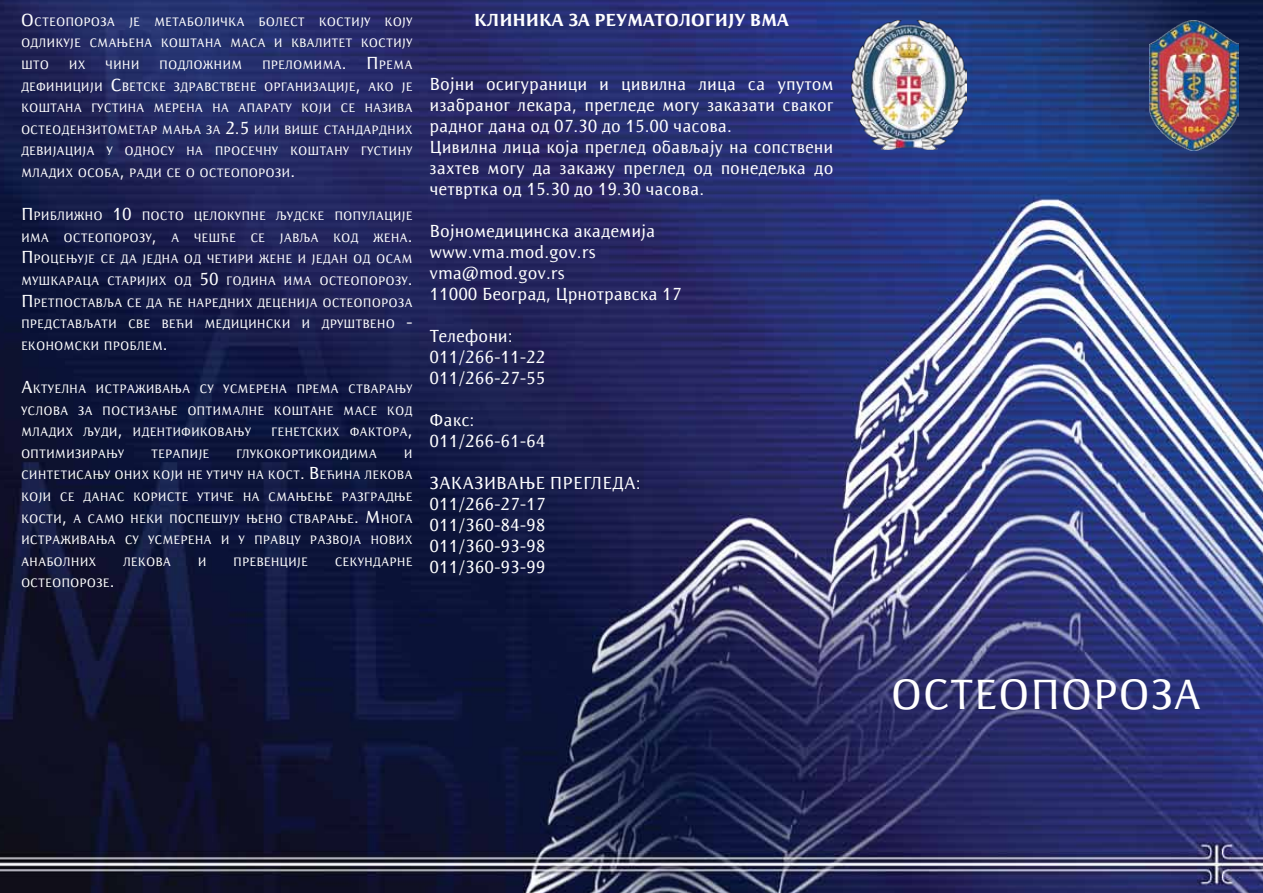
<style>
.page{position:relative;width:1263px;height:893px;background:#fff}
.page>*{position:absolute;margin:0;border:0;box-sizing:border-box;transform-origin:0 0}
.t1{font:500 43.5px "Resavska S Sans";color:#fff}
.t2{font:500 18px/21px "Resavska S Sans";color:#fff}
.t3{font:900 18px "Resavska S Sans";color:#fff}
.t4{font:500 12.6px/21.6px "Resavska S Sans";color:#fff;text-align:justify}
.s1{font-size:18px}
</style>
<div class="page">
<img style="left:0;top:0;width:1263px;height:893px">
<img style="left:0;top:694px;width:1259px;height:199px">
<img style="left:1149px;top:21px;width:89px;height:129px">
<img style="left:852px;top:21px;width:114px;height:129px">
<p class="t4" style="left:21px;top:11px;width:393px"><span class="s1">О</span>СТЕОПОРОЗА ЈЕ МЕТАБОЛИЧКА БОЛЕСТ КОСТИЈУ КОЈУ ОДЛИКУЈЕ СМАЊЕНА КОШТАНА МАСА И КВАЛИТЕТ КОСТИЈУ ШТО</p>
<p class="t4" style="left:21px;top:54px;width:393px;text-indent:241px">ПРЕЛОМИМА<span class="s1">. П</span>РЕМА ДЕФИНИЦИЈИ <span class="s1">С</span>ВЕТСКЕ ЗДРАВСТВЕНЕ ОРГАНИЗАЦИЈЕ<span class="s1">,</span> АКО ЈЕ КОШТАНА ГУСТИНА МЕРЕНА НА АПАРАТУ КОЈИ СЕ НАЗИВА ОСТЕОДЕНЗИТОМЕТАР МАЊА ЗА <span class="s1">2.5</span> ИЛИ ВИШЕ СТАНДАРДНИХ ДЕВИЈАЦИЈА У ОДНОСУ НА ПРОСЕЧНУ КОШТАНУ ГУСТИНУ МЛАДИХ ОСОБА<span class="s1">,</span> РАДИ СЕ О ОСТЕОПОРОЗИ<span class="s1">.</span></p>
<p class="t4" style="left:21px;top:205px;width:393px"><span class="s1">П</span>РИБЛИЖНО <span class="s1">10</span> ПОСТО ЦЕЛОКУПНЕ ЉУДСКЕ ПОПУЛАЦИЈЕ ИМА ОСТЕОПОРОЗУ<span class="s1">,</span> А ЧЕШЋЕ СЕ ЈАВЉА КОД ЖЕНА<span class="s1">.<br>П</span>РОЦЕЊУЈЕ СЕ ДА ЈЕДНА ОД ЧЕТИРИ ЖЕНЕ И ЈЕДАН ОД ОСАМ МУШКАРАЦА СТАРИЈИХ ОД <span class="s1">50</span> ГОДИНА ИМА ОСТЕОПОРОЗУ<span class="s1">.<br>П</span>РЕТПОСТАВЉА СЕ ДА ЋЕ НАРЕДНИХ ДЕЦЕНИЈА ОСТЕОПОРОЗА ПРЕДСТАВЉАТИ СВЕ ВЕЋИ МЕДИЦИНСКИ И ДРУШТВЕНО <span class="s1">- </span>ЕКОНОМСКИ ПРОБЛЕМ<span class="s1">.</span></p>
<p class="t4" style="left:21px;top:378px;width:393px"><span class="s1">А</span>КТУЕЛНА ИСТРАЖИВАЊА СУ УСМЕРЕНА ПРЕМА СТВАРАЊУ УСЛОВА ЗА ПОСТИЗАЊЕ ОПТИМАЛНЕ КОШТАНЕ МАСЕ КОД МЛАДИХ ЉУДИ<span class="s1">,</span> ИДЕНТИФИКОВАЊУ ГЕНЕТСКИХ ФАКТОРА<span class="s1">, </span>ОПТИМИЗИРАЊУ</p>
<p class="t4" style="left:69px;top:54px;width:18px">ИХ</p>
<p class="t4" style="left:105px;top:54px;width:36px">ЧИНИ</p>
<p class="t4" style="left:159px;top:54px;width:85px">ПОДЛОЖНИМ</p>
<p class="t4" style="left:151px;top:443px;width:60px">ТЕРАПИЈЕ</p>
<p class="t4" style="left:236px;top:443px;width:142px">ГЛУКОКОРТИКОИДИМА</p>
<p class="t4" style="left:21px;top:443px;width:393px;text-indent:383px">И СИНТЕТИСАЊУ ОНИХ КОЈИ НЕ УТИЧУ НА КОСТ<span class="s1">. В</span>ЕЋИНА ЛЕКОВА КОЈИ СЕ ДАНАС КОРИСТЕ УТИЧЕ НА СМАЊЕЊЕ РАЗГРАДЊЕ КОСТИ<span class="s1">,</span> А САМО НЕКИ ПОСПЕШУЈУ ЊЕНО СТВАРАЊЕ<span class="s1">. М</span>НОГА ИСТРАЖИВАЊА СУ УСМЕРЕНА И У ПРАВЦУ РАЗВОЈА НОВИХ АНАБОЛНИХ</p>
<p class="t4" style="left:123px;top:551px;width:50px">ЛЕКОВА</p>
<p class="t4" style="left:198px;top:551px;width:10px">И</p>
<p class="t4" style="left:233px;top:551px;width:76px">ПРЕВЕНЦИЈЕ</p>
<p class="t4" style="left:335px;top:551px;width:79px">СЕКУНДАРНЕ</p>
<p class="t4" style="left:21px;top:572px;width:95px">ОСТЕОПОРОЗЕ<span class="s1">.</span></p>
<h2 class="t3" style="left:474px;top:9px;width:316px">КЛИНИКА ЗА РЕУМАТОЛОГИЈУ ВМА</h2>
<p class="t2" style="left:429px;top:74px;width:405px">Војни осигураници и цивилна лица са упутом изабраног лекара, прегледе могу заказати сваког радног дана од 07.30 до 15.00 часова.<br>Цивилна лица која преглед обављају на сопствени захтев могу да закажу преглед од понедељка до четвртка од 15.30 до 19.30 часова.</p>
<h2 class="t2" style="left:429px;top:221px;width:253px">Војномедицинска академија www.vma.mod.gov.rs vma@mod.gov.rs<br>11000 Београд, Црнотравска 17</h2>
<h2 class="t2" style="left:429px;top:326px;width:117px">Телефони:<br>011/266-11-22<br>011/266-27-55</h2>
<h2 class="t2" style="left:429px;top:410px;width:117px">Факс:<br>011/266-61-64</h2>
<h2 class="t2" style="left:429px;top:473px;width:213px">ЗАКАЗИВАЊЕ ПРЕГЛЕДА:<br>011/266-27-17<br>011/360-84-98<br>011/360-93-98<br>011/360-93-99</h2>
<h1 class="t1" style="left:890px;top:670px;width:313px">ОСТЕОПОРОЗА</h1>
</div>
